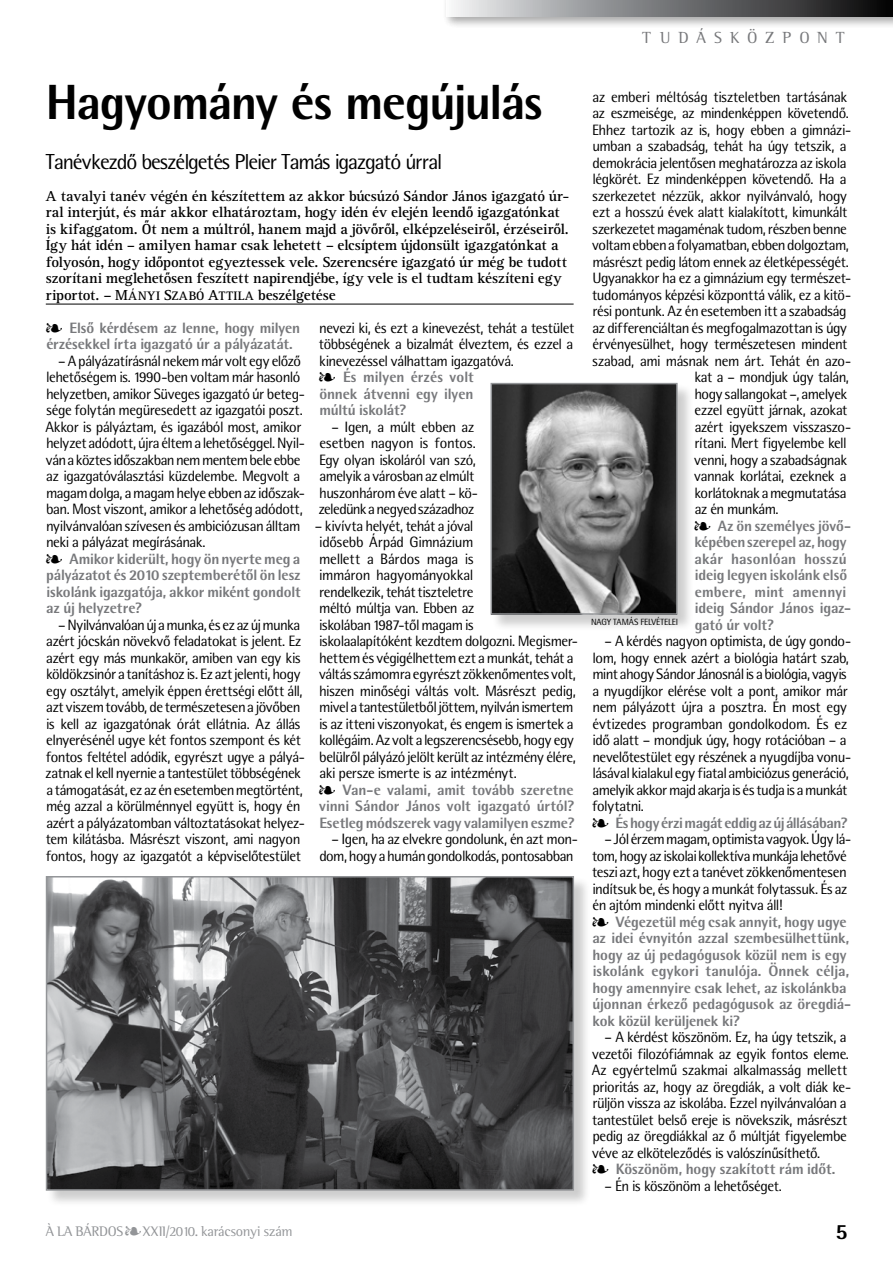
<style>
.page{position:relative;width:893px;height:1263px;background:#fff}
.page>*{position:absolute;margin:0;border:0;box-sizing:border-box;transform-origin:0 0}
.t1{font:700 49.5px "Rotis Sm Sn XPFL";color:#000}
.t2{font:21.75px "Rotis Sm Sn PFL";letter-spacing:-.01em;color:#000}
.t3{font:700 21.75px "Rotis Sm Sn XPFL";color:#000}
.t4{font:16.5px "Rotis Sm Srf PFL";letter-spacing:.51em;color:#77787b}
.t5{font:15px/16.5px "Rotis Sm Sn PFL";letter-spacing:.005em;color:#000}
.t6{font:700 15px/16.5px "Rotis Sm Sn XPFL";letter-spacing:.01em;color:#77787b}
.t7{font:700 15px/16.5px "Rotis Srf PFL";letter-spacing:.005em;color:#000}
.t8{font:14.25px "Rotis Sm Srf PFL";letter-spacing:.015em;color:#939598}
.t9{font:9px "Rotis Sm Sn PFL";color:#000}
.s1{font-family:"Rotis Srf PFL Bold SC850";font-weight:400}
.s2{font-family:"Rotis Srf PFL Bold SC850";font-weight:400;font-size:12.75px}
.s3{color:#000}
</style>
<div class="page">
<div style="left:442px;top:0;width:451px;height:29px;background:#000;opacity:.2"></div>
<div style="left:446px;top:0;width:447px;height:16px;background:linear-gradient(to right,#ebedef,#040405)"></div>
<hr style="left:46px;top:304px;width:528px;height:1px;background:#000">
<div style="left:46px;top:876px;width:545px;height:331px;background:#000;opacity:.2"></div>
<img style="left:49px;top:879px;width:522px;height:309px">
<div style="left:46px;top:876px;width:528px;height:315px;border:2px solid #939598"></div>
<div style="left:491px;top:383px;width:203px;height:248px;background:#000;opacity:.2"></div>
<img style="left:493px;top:386px;width:182px;height:226px">
<div style="left:490px;top:383px;width:188px;height:232px;border:2px solid #939598"></div>
<p class="t4" style="left:642px;top:27px;width:205px">tudásközpont</p>
<h1 class="t1" style="left:46px;top:71px;width:498px">Hagyomány és megújulás</h1>
<h2 class="t2" style="left:46px;top:149px;width:397px">Tanévkezdő beszélgetés Pleier Tamás igazgató úrral</h2>
<p class="t7" style="left:46px;top:188px;width:524px">A tavalyi tanév végén én készítettem az akkor búcsúzó Sándor János igazgató úr&shy;ral interjút, és már akkor elhatároztam, hogy idén év elején leendő igazgatónkat is kifaggatom. Őt nem a múltról, hanem majd a jövőről, elképzeléseiről, érzéseiről.<br>Így hát idén – amilyen hamar csak lehetett – elcsíptem újdonsült igazgatónkat a folyosón, hogy időpontot egyeztessek vele. Szerencsére igazgató úr még be tudott szorítani meglehetősen feszített napirendjébe, így vele is el tudtam készíteni egy riportot. – <span class="s1">M</span><span class="s2">ÁNYI</span> <span class="s1">S</span><span class="s2">ZABÓ</span> <span class="s1">A</span><span class="s2">TTILA</span> beszélgetése</p>
<p class="t6" style="left:46px;top:319px;width:256px"><span class="s3">•</span> Első kérdésem az lenne, hogy milyen érzésekkel írta igazgató úr a pályázatát.</p>
<p class="t5" style="left:46px;top:352px;width:261px;text-indent:13px">– A pályázatírásnál nekem már volt egy előző lehetőségem is. 1990-ben voltam már hasonló helyzetben, amikor Süveges igazgató úr beteg&shy;sége folytán megüresedett az igazgatói poszt.<br>Akkor is pályáztam, és igazából most, amikor helyzet adódott, újra éltem a lehetőséggel. Nyil&shy;ván a köztes időszakban nem mentem bele ebbe az igazgatóválasztási küzdelembe. Megvolt a magam dolga, a magam helye ebben az időszak&shy;ban. Most viszont, amikor a lehetőség adódott, nyilvánvalóan szívesen és ambiciózusan álltam neki a pályázat megírásának.</p>
<p class="t6" style="left:46px;top:550px;width:256px;text-align:justify"><span class="s3">•</span> Amikor kiderült, hogy ön nyerte meg a pályázatot és 2010 szeptemberétől ön lesz iskolánk igazgatója, akkor miként gondolt az új helyzetre?</p>
<p class="t5" style="left:46px;top:616px;width:261px;text-align:center">– Nyilvánvalóan új a munka, és ez az új munka azért jócskán növekvő feladatokat is jelent. Ez azért egy más munkakör, amiben van egy kis köldökzsinór a tanításhoz is. Ez azt jelenti, hogy egy osztályt, amelyik éppen érettségi előtt áll, azt viszem tovább, de természetesen a jövőben is kell az igazgatónak órát ellátnia. Az állás elnyerésénél ugye két fontos szempont és két fontos feltétel adódik, egyrészt ugye a pályá&shy;zatnak el kell nyernie a tantestület többségének a támogatását, ez az én esetemben megtörtént, még azzal a körülménnyel együtt is, hogy én azért a pályázatomban változtatásokat helyez&shy;tem kilátásba. Másrészt viszont, ami nagyon fontos, hogy az igazgatót a képviselőtestület</p>
<p class="t5" style="left:319px;top:319px;width:257px;text-align:justify">nevezi ki, és ezt a kinevezést, tehát a testület többségének a bizalmát élveztem, és ezzel a kinevezéssel válhattam igazgatóvá.</p>
<p class="t6" style="left:319px;top:368px;width:156px;text-align:justify"><span class="s3">•</span> És milyen érzés volt önnek átvenni egy ilyen múltú iskolát?</p>
<p class="t5" style="left:319px;top:418px;width:161px;text-align:center">– Igen, a múlt ebben az esetben nagyon is fontos.<br>Egy olyan iskoláról van szó, amelyik a városban az elmúlt huszonhárom éve alatt – kö&shy;zeledünk a negyed századhoz</p>
<p class="t5" style="left:315px;top:517px;width:264px">– kivívta helyét, tehát a jóval<br>idősebb Árpád Gimnázium<br>mellett a Bárdos maga is<br>immáron hagyományokkal<br>rendelkezik, tehát tiszteletre<br>méltó múltja van. Ebben az<br>iskolában 1987-től magam is<br>iskolaalapítóként kezdtem dolgozni. Megismer&shy;hettem és végigélhettem ezt a munkát, tehát a váltás számomra egyrészt zökkenőmentes volt, hiszen minőségi váltás volt. Másrészt pedig, mivel a tantestületből jöttem, nyilván ismertem is az itteni viszonyokat, és engem is ismertek a kollégáim. Az volt a legszerencsésebb, hogy egy belülről pályázó jelölt került az intézmény élére, aki persze ismerte is az intézményt.</p>
<p class="t6" style="left:319px;top:781px;width:257px;text-align:justify"><span class="s3">•</span> Van-e valami, amit tovább szeretne vinni Sándor János volt igazgató úrtól?<br>Esetleg módszerek vagy valamilyen eszme?</p>
<p class="t5" style="left:319px;top:831px;width:260px;text-indent:12px">– Igen, ha az elvekre gondolunk, én azt mon&shy;dom, hogy a humán gondolkodás, pontosabban</p>
<p class="t5" style="left:593px;top:88px;width:256px">az emberi méltóság tiszteletben tartásának</p>
<p class="t5" style="left:593px;top:105px;width:258px">az eszmeisége, az mindenképpen követendő.</p>
<p class="t5" style="left:592px;top:121px;width:260px">Ehhez tartozik az is, hogy ebben a gimnázi-</p>
<p class="t5" style="left:592px;top:138px;width:255px">umban a szabadság, tehát ha úgy tetszik, a</p>
<p class="t5" style="left:592px;top:154px;width:255px">demokrácia jelentősen meghatározza az iskola</p>
<p class="t5" style="left:592px;top:171px;width:255px">légkörét. Ez mindenképpen követendő. Ha a</p>
<p class="t5" style="left:593px;top:187px;width:256px">szerkezetet nézzük, akkor nyilvánvaló, hogy</p>
<p class="t5" style="left:592px;top:204px;width:256px">ezt a hosszú évek alatt kialakított, kimunkált</p>
<p class="t5" style="left:593px;top:220px;width:255px">szerkezetet magaménak tudom, részben benne</p>
<p class="t5" style="left:592px;top:237px;width:258px">voltam ebben a folyamatban, ebben dolgoztam,</p>
<p class="t5" style="left:592px;top:253px;width:258px">másrészt pedig látom ennek az életképességét.</p>
<p class="t5" style="left:592px;top:270px;width:260px">Ugyanakkor ha ez a gimnázium egy természet-</p>
<p class="t5" style="left:592px;top:286px;width:260px">tudományos képzési központtá válik, ez a kitö-</p>
<p class="t5" style="left:592px;top:303px;width:255px">rési pontunk. Az én esetemben itt a szabadság</p>
<p class="t5" style="left:593px;top:319px;width:256px">az differenciáltan és megfogalmazottan is úgy</p>
<p class="t5" style="left:593px;top:336px;width:256px">érvényesülhet, hogy természetesen mindent</p>
<p class="t5" style="left:593px;top:352px;width:260px">szabad, ami másnak nem árt. Tehát én azo-</p>
<p class="t5" style="left:694px;top:369px;width:156px">kat a – mondjuk úgy talán,</p>
<p class="t5" style="left:694px;top:385px;width:154px">hogy sallangokat –, amelyek</p>
<p class="t5" style="left:695px;top:402px;width:154px">ezzel együtt járnak, azokat</p>
<p class="t5" style="left:695px;top:418px;width:158px">azért igyekszem visszaszo-</p>
<p class="t5" style="left:694px;top:435px;width:153px">rítani. Mert figyelembe kell</p>
<p class="t5" style="left:694px;top:451px;width:154px">venni, hogy a szabadságnak</p>
<p class="t5" style="left:694px;top:468px;width:153px">vannak korlátai, ezeknek a</p>
<p class="t5" style="left:694px;top:484px;width:153px">korlátoknak a megmutatása</p>
<p class="t5" style="left:695px;top:501px;width:85px">az én munkám.</p>
<p class="t6" style="left:694px;top:517px;width:158px"><span class="s3">•</span> Az ön személyes jövő&shy;képében szerepel az, hogy akár hasonlóan hosszú ideig legyen iskolánk első embere, mint amennyi ideig Sándor János igaz&shy;gató úr volt?</p>
<p class="t5" style="left:592px;top:633px;width:260px;text-indent:12px">– A kérdés nagyon optimista, de úgy gondo&shy;lom, hogy ennek azért a biológia határt szab, mint ahogy Sándor Jánosnál is a biológia, vagyis a nyugdíjkor elérése volt a pont, amikor már nem pályázott újra a posztra. Én most egy évtizedes programban gondolkodom. És ez idő alatt – mondjuk úgy, hogy rotációban – a nevelőtestület egy részének a nyugdíjba vonu&shy;lásával kialakul egy fiatal ambiciózus generáció, amelyik akkor majd akarja is és tudja is a munkát folytatni.</p>
<p class="t6" style="left:592px;top:814px;width:257px"><span class="s3">•</span> És hogy érzi magát eddig az új állásában?</p>
<p class="t5" style="left:592px;top:831px;width:260px;text-indent:12px">– Jól érzem magam, optimista vagyok. Úgy lá&shy;tom, hogy az iskolai kollektíva munkája lehetővé teszi azt, hogy ezt a tanévet zökkenőmentesen indítsuk be, és hogy a munkát folytassuk. És az én ajtóm mindenki előtt nyitva áll!</p>
<p class="t6" style="left:592px;top:913px;width:260px"><span class="s3">•</span> Végezetül még csak annyit, hogy ugye az idei évnyitón azzal szembesülhettünk, hogy az új pedagógusok közül nem is egy iskolánk egykori tanulója. Önnek célja, hogy amennyire csak lehet, az iskolánkba újonnan érkező pedagógusok az öregdiá&shy;kok közül kerüljenek ki?</p>
<p class="t5" style="left:592px;top:1029px;width:261px;text-indent:13px">– A kérdést köszönöm. Ez, ha úgy tetszik, a vezetői filozófiámnak az egyik fontos eleme.<br>Az egyértelmű szakmai alkalmasság mellett prioritás az, hogy az öregdiák, a volt diák ke&shy;rüljön vissza az iskolába. Ezzel nyilvánvalóan a tantestület belső ereje is növekszik, másrészt pedig az öregdiákkal az ő múltját figyelembe véve az elköteleződés is valószínűsíthető.</p>
<p class="t6" style="left:592px;top:1160px;width:244px"><span class="s3">•</span> Köszönöm, hogy szakított rám időt.</p>
<p class="t5" style="left:604px;top:1177px;width:179px">– Én is köszönöm a lehetőséget.</p>
<p class="t9" style="left:591px;top:617px;width:54px">Nagy tamásfelvételei</p>
<p class="t8" style="left:46px;top:1223px;width:248px">À La Bárdos•XXII/2010. karácsonyi szám</p>
<h2 class="t3" style="left:835px;top:1218px;width:13px">5</h2>
</div>
